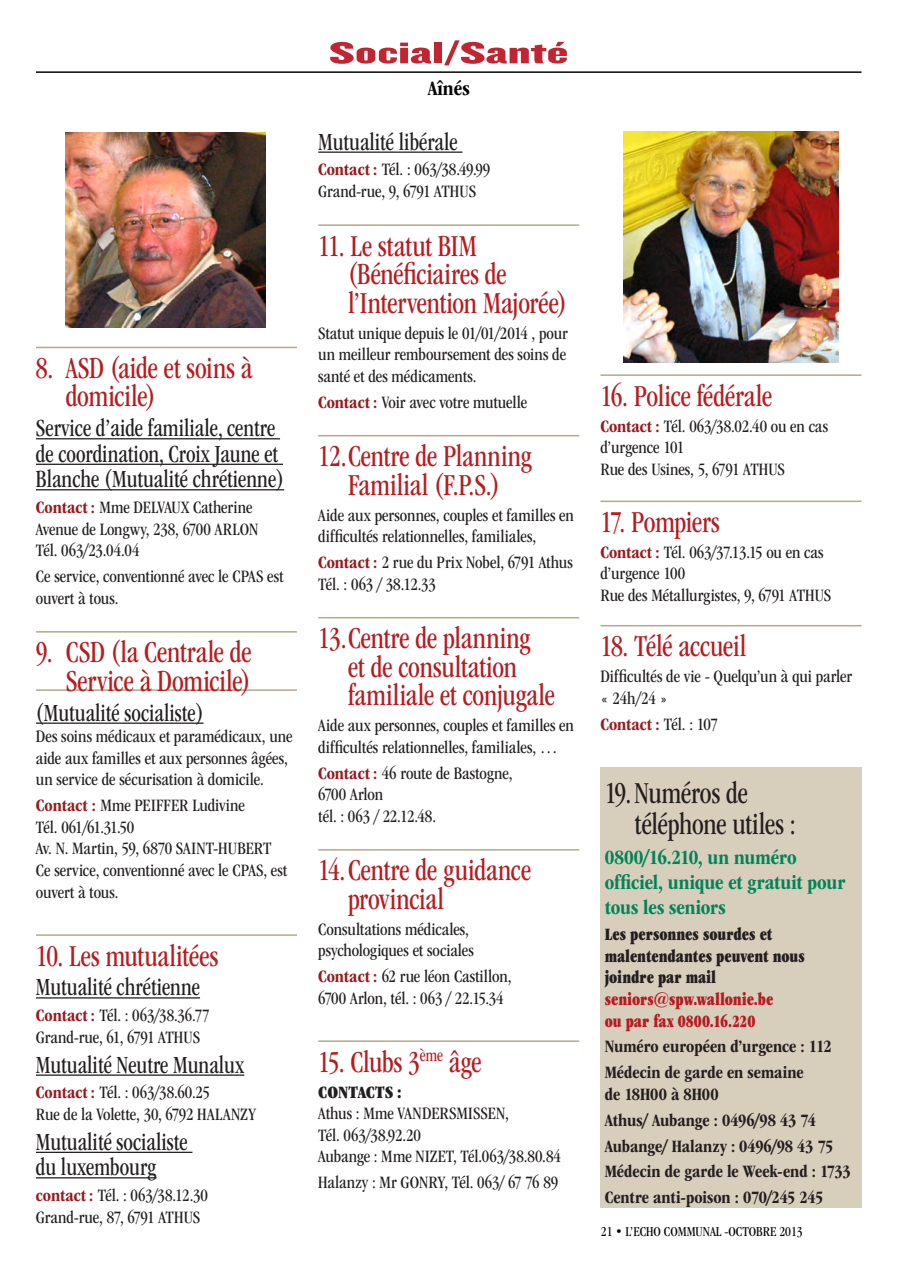
<style>
.page{position:relative;width:900px;height:1273px;background:#fff}
.page>*{position:absolute;margin:0;border:0;box-sizing:border-box;transform-origin:0 0}
.t1{font:condensed 31.5px/28.5px "ITC Garamond Std";letter-spacing:-.005em;color:#b61c20;scale:.9 1}
.t2{font:condensed 31.5px/31.5px "ITC Garamond Std";letter-spacing:-.01em;color:#231f20;scale:.9 1}
.t3{font:31.5px "Knockout HTF69 Full Liteweight";color:#c12531;scale:2 1}
.t4{font:condensed 25.5px/25.5px "ITC Garamond Std";color:#231f20;scale:.9 1}
.t5{font:700 condensed 21.3px "ITC Garamond Std";color:#040503}
.t6{font:700 condensed 21px/25.2px "ITC Garamond Std";color:#008457}
.t7{font:condensed 18px/21.6px "ITC Garamond Std";letter-spacing:-.005em;color:#231f20}
.t8{font:700 condensed 18px/21.6px "ITC Garamond Std";color:#231f20}
.t9{font:ultra-condensed 18px/21.6px "Garamond IT Cby BT";letter-spacing:-.005em;color:#231f20;scale:.9 1}
.t10{font:700 condensed 18px "ITC Garamond Std";color:#981a1e}
.t11{font:ultra-condensed 18px "Garamond IT Cby BT";letter-spacing:-.005em;color:#231f20}
.Paragraph_Style1{font:condensed 14.1px "ITC Garamond Std";color:#040503}
.s1{font-weight:700;color:#981a1e}
.s2{font-weight:400;color:#231f20}
.s3{color:#b61c20}
</style>
<div class="page">
<hr style="left:36px;top:71px;width:825px;height:2px;background:#040503">
<hr style="left:36px;top:347px;width:261px;height:1px;background:#b7a887">
<hr style="left:36px;top:438px;width:244px;height:1px;background:#231f20">
<hr style="left:36px;top:464px;width:247px;height:1px;background:#231f20">
<hr style="left:36px;top:489px;width:248px;height:1px;background:#231f20">
<hr style="left:36px;top:631px;width:261px;height:2px;background:#b7a887">
<hr style="left:36px;top:689px;width:261px;height:2px;background:#b7a887">
<hr style="left:36px;top:722px;width:167px;height:2px;background:#231f20">
<hr style="left:36px;top:934px;width:261px;height:2px;background:#b7a887">
<hr style="left:36px;top:997px;width:164px;height:1px;background:#231f20">
<hr style="left:36px;top:1074px;width:208px;height:2px;background:#231f20">
<hr style="left:36px;top:1152px;width:156px;height:1px;background:#231f20">
<hr style="left:36px;top:1177px;width:120px;height:1px;background:#231f20">
<hr style="left:318px;top:152px;width:144px;height:1px;background:#231f20">
<hr style="left:318px;top:224px;width:261px;height:2px;background:#b7a887">
<hr style="left:318px;top:435px;width:261px;height:1px;background:#b7a887">
<hr style="left:318px;top:617px;width:261px;height:1px;background:#b7a887">
<hr style="left:318px;top:849px;width:261px;height:2px;background:#b7a887">
<hr style="left:318px;top:1040px;width:261px;height:2px;background:#b7a887">
<hr style="left:600px;top:374px;width:261px;height:2px;background:#b7a887">
<hr style="left:600px;top:501px;width:261px;height:1px;background:#b7a887">
<hr style="left:600px;top:625px;width:261px;height:1px;background:#b7a887">
<img style="left:66px;top:133px;width:200px;height:194px">
<img style="left:623px;top:132px;width:215px;height:230px">
<div style="left:600px;top:767px;width:261px;height:440px;background:#d8cebc"></div>
<h1 class="t1" style="left:66px;top:354px;width:209px;text-indent:-30px">8. ASD (aide et soins à domicile)</h1>
<h2 class="t4" style="left:36px;top:416px;width:277px">Service d’aide familiale, centre de coordination, Croix Jaune et<br>Blanche (Mutualité chrétienne)</h2>
<p class="t7" style="left:36px;top:497px;width:224px"><span class="s1">Contact :</span> Mme DELVAUX Catherine<br>Avenue de Longwy, 238, 6700 ARLON<br>Tél. 063/23.04.04</p>
<p class="t7" style="left:36px;top:566px;width:249px">Ce service, conventionné avec le CPAS est ouvert à tous.</p>
<h1 class="t1" style="left:36px;top:638px;width:241px;text-align:right">9. CSD (la Centrale de<br>Service à Domicile)</h1>
<h2 class="t4" style="left:36px;top:700px;width:188px">(Mutualité socialiste)</h2>
<p class="t7" style="left:36px;top:726px;width:258px">Des soins médicaux et paramédicaux, une aide aux familles et aux personnes âgées, un service de sécurisation à domicile.</p>
<p class="t7" style="left:36px;top:795px;width:253px"><span class="s1">Contact :</span> Mme PEIFFER Ludivine<br>Tél. 061/61.31.50<br>Av. N. Martin, 59, 6870 SAINT-HUBERT<br>Ce service, conventionné avec le CPAS, est ouvert à tous.</p>
<h1 class="t1" style="left:36px;top:941px;width:204px">10. Les mutualitées</h1>
<h2 class="t4" style="left:36px;top:975px;width:184px">Mutualité chrétienne</h2>
<p class="t7" style="left:36px;top:1005px;width:175px"><span class="s1">Contact :</span> Tél. : 063/38.36.77<br>Grand-rue, 61, 6791 ATHUS</p>
<h2 class="t4" style="left:36px;top:1052px;width:233px">Mutualité Neutre Munalux</h2>
<p class="t7" style="left:36px;top:1082px;width:221px"><span class="s1">Contact :</span> Tél. : 063/38.60.25<br>Rue de la Volette, 30, 6792 HALANZY</p>
<h2 class="t4" style="left:36px;top:1129px;width:170px">Mutualité socialiste du luxembourg</h2>
<p class="t7" style="left:36px;top:1185px;width:173px"><span class="s1">contact :</span> Tél. : 063/38.12.30<br>Grand-rue, 87, 6791 ATHUS</p>
<h1 class="t3" style="left:329px;top:37px;width:121px">Social/Santé</h1>
<p class="t5" style="left:427px;top:76px;width:43px">Aînés</p>
<h2 class="t4" style="left:318px;top:129px;width:156px">Mutualité libérale</h2>
<p class="t7" style="left:318px;top:159px;width:174px"><span class="s1">Contact :</span> Tél. : 063/38.49.99<br>Grand-rue, 9, 6791 ATHUS</p>
<h1 class="t1" style="left:348px;top:232px;width:245px;text-indent:-30px">11. Le statut BIM (Bénéficiaires de l’Intervention Majorée)</h1>
<p class="t7" style="left:318px;top:322px;width:251px;text-align:justify">Statut unique depuis le 01/01/2014 , pour un meilleur remboursement des soins de santé et des médicaments.</p>
<p class="t7" style="left:318px;top:391px;width:210px"><span class="s1">Contact :</span> Voir avec votre mutuelle</p>
<h1 class="t1" style="left:318px;top:442px;width:239px;text-align:center">12.Centre de Planning<br>Familial (F.P.S.)</h1>
<p class="t7" style="left:318px;top:504px;width:257px">Aide aux personnes, couples et familles en difficultés relationnelles, familiales,</p>
<p class="t7" style="left:318px;top:552px;width:256px"><span class="s1">Contact :</span> 2 rue du Prix Nobel, 6791 Athus<br>Tél. : 063 / 38.12.33</p>
<h1 class="t1" style="left:348px;top:624px;width:231px;text-indent:-30px">13.Centre de planning et de consultation familiale et conjugale</h1>
<p class="t7" style="left:318px;top:715px;width:257px">Aide aux personnes, couples et familles en difficultés relationnelles, familiales, …</p>
<p class="t7" style="left:318px;top:762px;width:196px"><span class="s1">Contact :</span> 46 route de Bastogne,<br>6700 Arlon<br>tél. : 063 / 22.12.48.</p>
<h1 class="t1" style="left:348px;top:856px;width:205px;text-indent:-30px">14.Centre de guidance provincial</h1>
<p class="t7" style="left:318px;top:918px;width:157px">Consultations médicales, psychologiques et sociales</p>
<p class="t7" style="left:318px;top:966px;width:195px"><span class="s1">Contact :</span> 62 rue léon Castillon,<br>6700 Arlon, tél. : 063 / 22.15.34</p>
<h1 class="t1" style="left:318px;top:1048px;width:183px">15. Clubs 3<sup>ème</sup> âge</h1>
<p class="t11" style="left:318px;top:1081px;width:85px">CONTACTS :</p>
<p class="t7" style="left:318px;top:1103px;width:244px">Athus : Mme VANDERSMISSEN,<br>Tél. 063/38.92.20<br>Aubange : Mme NIZET, Tél.063/38.80.84</p>
<p class="t7" style="left:318px;top:1172px;width:241px">Halanzy : Mr GONRY, Tél. 063/ 67 76 89</p>
<h1 class="t1" style="left:600px;top:382px;width:192px">16. Police fédérale</h1>
<p class="t7" style="left:600px;top:415px;width:229px"><span class="s1">Contact :</span> Tél. 063/38.02.40 ou en cas d’urgence 101<br>Rue des Usines, 5, 6791 ATHUS</p>
<h1 class="t1" style="left:600px;top:508px;width:134px">17. Pompiers</h1>
<p class="t7" style="left:600px;top:541px;width:232px"><span class="s1">Contact :</span> Tél. 063/37.13.15 ou en cas d’urgence 100<br>Rue des Métallurgistes, 9, 6791 ATHUS</p>
<h1 class="t1" style="left:600px;top:632px;width:164px">18. Télé accueil</h1>
<p class="t7" style="left:600px;top:666px;width:253px">Difficultés de vie - Quelqu’un à qui parler « 24h/24 »</p>
<p class="t10" style="left:600px;top:714px;width:119px">Contact : <span class="s2">Tél. : 107</span></p>
<p class="t2" style="left:634px;top:777px;width:180px;text-indent:-30px">19.Numéros de téléphone utiles :</p>
<p class="t6" style="left:604px;top:845px;width:242px">0800/16.210, un numéro officiel, unique et gratuit pour tous les seniors</p>
<p class="t9" style="left:604px;top:923px;width:224px">Les personnes sourdes et malentendantes peuvent nous joindre par mail <span class="s3">seniors@spw.wallonie.be<br>ou par fax 0800.16.220</span></p>
<p class="t8" style="left:604px;top:1036px;width:228px">Numéro européen d’urgence : 112</p>
<p class="t8" style="left:604px;top:1062px;width:200px">Médecin de garde en semaine de 18H00 à 8H00</p>
<p class="t8" style="left:604px;top:1109px;width:212px">Athus/ Aubange : 0496/98 43 74</p>
<p class="t8" style="left:604px;top:1135px;width:230px">Aubange/ Halanzy : 0496/98 43 75</p>
<p class="t8" style="left:604px;top:1161px;width:247px">Médecin de garde le Week-end : 1733</p>
<p class="t8" style="left:604px;top:1187px;width:220px">Centre anti-poison : 070/245 245</p>
<p class="Paragraph_Style1" style="left:600px;top:1223px;width:203px">21 • L’ECHO COMMUNAL -OCTOBRE 2013</p>
</div>
